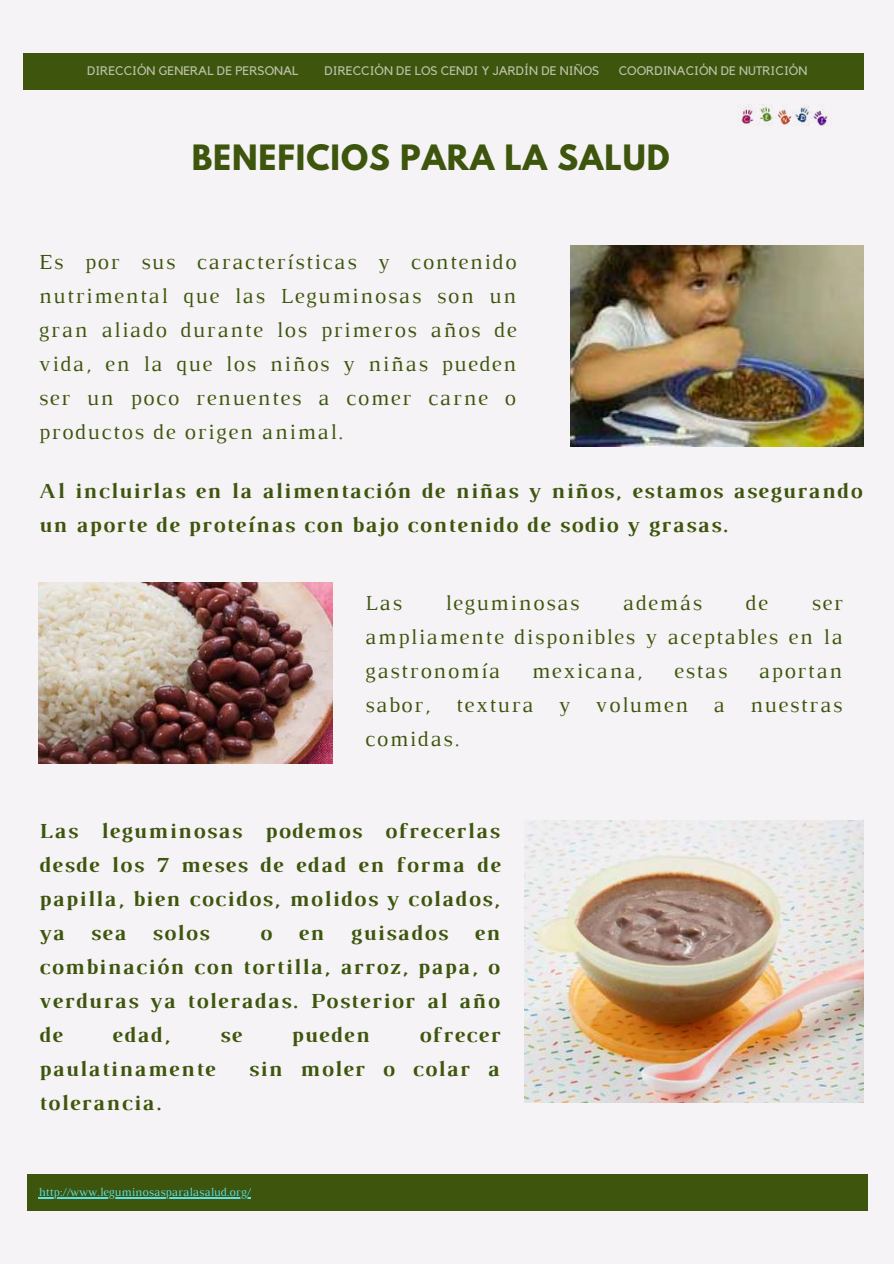
<style>
.page{position:relative;width:894px;height:1264px;background:#fff}
.page>*{position:absolute;margin:0;border:0;box-sizing:border-box;transform-origin:0 0}
.t1{font:700 30.9px "League Spartan";letter-spacing:.03em;color:#3d550c}
.t2{font:700 21.9px/33.9px "Luthier";letter-spacing:.07em;color:#3d550c;text-align:justify}
.t3{font:21.9px/33.9px "Luthier";letter-spacing:.07em;color:#3d550c;text-align:justify}
.t4{font:12.45px "Kollektif";color:#f5f3f5}
.t5{font:12.15px "Luthier";color:#5ce1e6}
</style>
<div class="page">
<div style="left:0;top:0;width:893px;height:1263px;background:#f5f3f5"></div>
<div style="left:27px;top:1174px;width:840px;height:36px;background:#3d550c"></div>
<div style="left:23px;top:53px;width:840px;height:36px;background:#3d550c"></div>
<img style="left:570px;top:245px;width:293px;height:201px">
<img style="left:39px;top:582px;width:294px;height:182px">
<img style="left:524px;top:820px;width:339px;height:282px">
<hr style="left:39px;top:1197px;width:212px;height:1px;background:#5ce1e6">
<img style="left:741px;top:105px;width:91px;height:21px">
<p class="t4" style="left:87px;top:65px;width:213px">DIRECCIÓN GENERAL DE PERSONAL</p>
<p class="t4" style="left:324px;top:65px;width:276px">DIRECCIÓN DE LOS CENDI Y JARDÍN DE NIÑOS</p>
<p class="t4" style="left:618px;top:65px;width:190px">COORDINACIÓN DE NUTRICIÓN</p>
<h1 class="t1" style="left:192px;top:142px;width:479px">BENEFICIOS PARA LA SALUD</h1>
<p class="t3" style="left:39px;top:247px;width:479px">Es por sus características y contenido nutrimental que las Leguminosas son un gran aliado durante los primeros años de vida, en la que los niños y niñas pueden ser un poco renuentes a comer carne o productos de origen animal.</p>
<p class="t2" style="left:39px;top:475px;width:824px">Al incluirlas en la alimentación de niñas y niños, estamos asegurando un aporte de proteínas con bajo contenido de sodio y grasas.</p>
<p class="t3" style="left:365px;top:587px;width:38px">Las</p>
<p class="t3" style="left:445px;top:587px;width:135px">leguminosas</p>
<p class="t3" style="left:622px;top:587px;width:81px">además</p>
<p class="t3" style="left:745px;top:587px;width:24px">de</p>
<p class="t3" style="left:365px;top:587px;width:479px;text-indent:446px">ser ampliamente disponibles y aceptables en la gastronomía</p>
<p class="t3" style="left:531px;top:655px;width:112px">mexicana,</p>
<p class="t3" style="left:674px;top:655px;width:55px">estas</p>
<p class="t3" style="left:365px;top:655px;width:478px;text-indent:393px">aportan sabor, textura y volumen a nuestras comidas.</p>
<p class="t2" style="left:39px;top:816px;width:462px">Las leguminosas podemos ofrecerlas desde los 7 meses de edad en forma de papilla, bien cocidos, molidos y colados, ya sea solos</p>
<p class="t2" style="left:39px;top:917px;width:462px;text-indent:220px">o en guisados en combinación con tortilla, arroz, papa, o verduras ya toleradas. Posterior al año de</p>
<p class="t2" style="left:112px;top:1019px;width:59px">edad,</p>
<p class="t2" style="left:219px;top:1019px;width:23px">se</p>
<p class="t2" style="left:291px;top:1019px;width:79px">pueden</p>
<p class="t2" style="left:419px;top:1019px;width:82px">ofrecer</p>
<p class="t2" style="left:39px;top:1053px;width:178px">paulatinamente</p>
<p class="t2" style="left:248px;top:1053px;width:252px">sin moler o colar a</p>
<p class="t2" style="left:39px;top:1087px;width:124px">tolerancia.</p>
<p class="t5" style="left:39px;top:1187px;width:213px">http://www.leguminosasparalasalud.org/</p>
</div>
